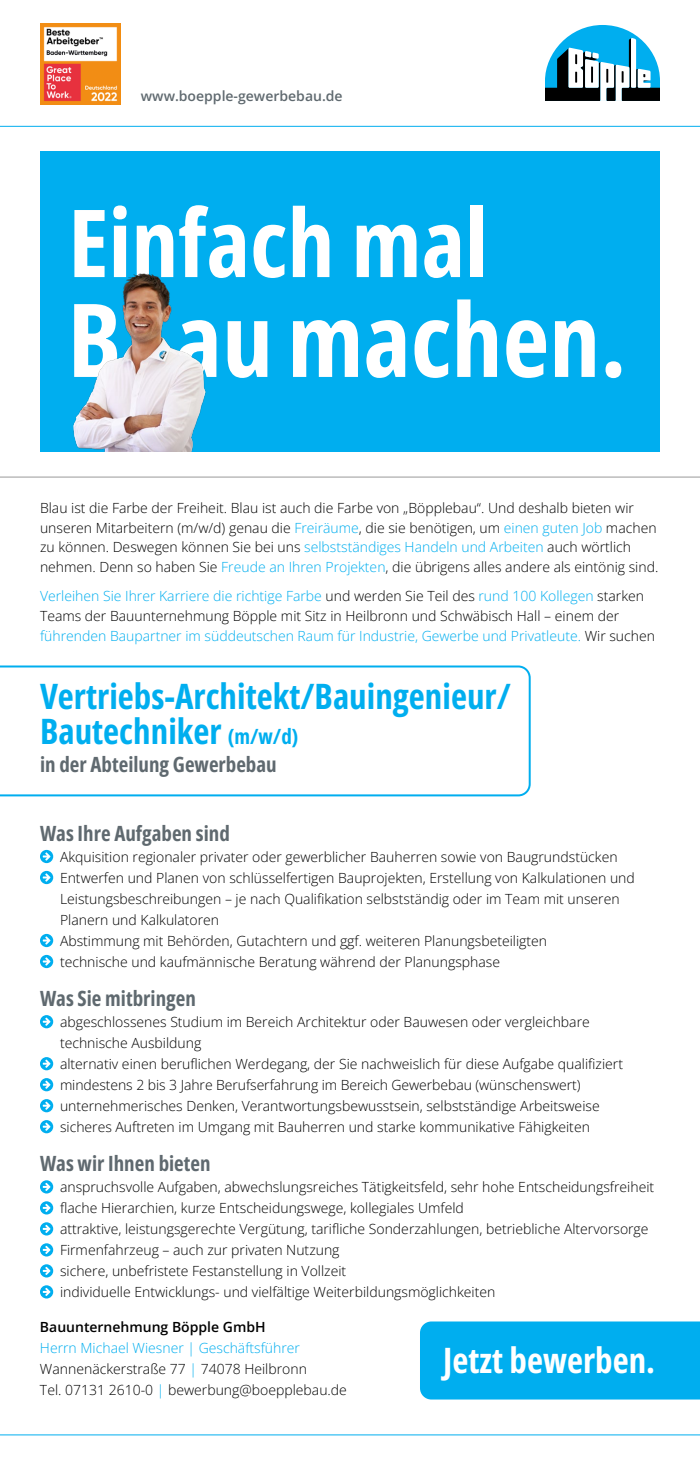
<style>
.page{position:relative;width:700px;height:1475px;background:#fff}
.page>*{position:absolute;margin:0;border:0;box-sizing:border-box;transform-origin:0 0}
.t1{font:102px "Open Sans";color:#fff}
.t2{font:93.9px "Open Sans";color:#fff}
.t3{font:35px/35px "Open Sans";color:#00aeef}
.t4{font:35px "Open Sans";color:#fff}
.t5{font:21px "Open Sans";color:#5f696f}
.t6{font:14px/21px "Open Sans";color:#000}
.t7{font:14px/19.6px "Open Sans";color:#00aeef}
.t8{font:600 14px "Open Sans";color:#000}
.t9{font:600 14px "Open Sans";color:#5f696f}
.s1{color:#00aeef}
.s2{color:#000}
.s3{font-size:21px}
</style>
<div class="page">
<svg style="left:0;top:666px;width:531px;height:130px"></svg>
<svg style="left:40px;top:850px;width:13px;height:13px"></svg>
<svg style="left:43px;top:852px;width:7px;height:9px"></svg>
<svg style="left:40px;top:871px;width:13px;height:13px"></svg>
<svg style="left:43px;top:873px;width:7px;height:9px"></svg>
<svg style="left:40px;top:934px;width:13px;height:13px"></svg>
<svg style="left:43px;top:936px;width:7px;height:9px"></svg>
<svg style="left:40px;top:955px;width:13px;height:13px"></svg>
<svg style="left:43px;top:957px;width:7px;height:9px"></svg>
<svg style="left:40px;top:1015px;width:13px;height:13px"></svg>
<svg style="left:43px;top:1018px;width:7px;height:8px"></svg>
<svg style="left:40px;top:1057px;width:13px;height:13px"></svg>
<svg style="left:43px;top:1060px;width:7px;height:8px"></svg>
<svg style="left:40px;top:1078px;width:13px;height:13px"></svg>
<svg style="left:43px;top:1081px;width:7px;height:8px"></svg>
<svg style="left:40px;top:1099px;width:13px;height:13px"></svg>
<svg style="left:43px;top:1102px;width:7px;height:8px"></svg>
<svg style="left:40px;top:1120px;width:13px;height:13px"></svg>
<svg style="left:43px;top:1123px;width:7px;height:8px"></svg>
<svg style="left:40px;top:1180px;width:13px;height:14px"></svg>
<svg style="left:43px;top:1183px;width:7px;height:8px"></svg>
<svg style="left:40px;top:1201px;width:13px;height:14px"></svg>
<svg style="left:43px;top:1204px;width:7px;height:8px"></svg>
<svg style="left:40px;top:1222px;width:13px;height:14px"></svg>
<svg style="left:43px;top:1225px;width:7px;height:8px"></svg>
<svg style="left:40px;top:1243px;width:13px;height:14px"></svg>
<svg style="left:43px;top:1246px;width:7px;height:8px"></svg>
<svg style="left:40px;top:1264px;width:13px;height:14px"></svg>
<svg style="left:43px;top:1267px;width:7px;height:8px"></svg>
<svg style="left:40px;top:1285px;width:13px;height:14px"></svg>
<svg style="left:43px;top:1288px;width:7px;height:8px"></svg>
<hr style="left:0;top:126px;width:700px;height:1px;background:#00aeef">
<hr style="left:0;top:1435px;width:700px;height:1px;background:#00aeef">
<hr style="left:0;top:477px;width:700px;height:1px;background:#999">
<svg style="left:545px;top:25px;width:115px;height:76px"></svg>
<div style="left:420px;top:1322px;width:280px;height:78px;background:#00aeef"></div>
<div style="left:40px;top:152px;width:620px;height:300px;background:#00aeef"></div>
<img style="left:73px;top:273px;width:133px;height:179px">
<img style="left:40px;top:24px;width:81px;height:81px">
<p class="t9" style="left:141px;top:86px;width:203px">www.boepple-gewerbebau.de</p>
<h2 class="t2" style="left:68px;top:179px;width:421px">Einfach mal</h2>
<h1 class="t1" style="left:68px;top:270px;width:560px">B<span class="s1">l</span> au machen.</h1>
<p class="t6" style="left:40px;top:498px;width:620px;line-height:19.6px">Blau ist die Farbe der Freiheit. Blau ist auch die Farbe von „Böpplebau“. Und deshalb bieten wir unseren Mitarbeitern (m/w/d) genau die <span class="s1">Freiräume</span>, die sie benötigen, um <span class="s1">einen guten Job</span> machen zu können. Deswegen können Sie bei uns <span class="s1">selbstständiges Handeln und Arbeiten</span> auch wörtlich nehmen. Denn so haben Sie <span class="s1">Freude an Ihren Projekten</span>, die übrigens alles andere als eintönig sind.</p>
<p class="t7" style="left:40px;top:586px;width:617px">Verleihen Sie Ihrer Karriere die richtige Farbe <span class="s2">und werden Sie Teil des</span> rund 100 Kollegen <span class="s2">starken<br>Teams der Bauunternehmung Böpple mit Sitz in Heilbronn und Schwäbisch Hall – einem der </span>führenden Baupartner im süddeutschen Raum für Industrie, Gewerbe und Privatleute. <span class="s2">Wir suchen</span></p>
<h3 class="t3" style="left:40px;top:678px;width:472px">Vertriebs-Architekt/Bauingenieur/<br>Bautechniker <span class="s3">(m/w/d)</span></h3>
<h3 class="t5" style="left:40px;top:750px;width:238px">in der Abteilung Gewerbebau</h3>
<h3 class="t5" style="left:40px;top:819px;width:191px">Was Ihre Aufgaben sind</h3>
<p class="t6" style="left:60px;top:846px;width:576px">Akquisition regionaler privater oder gewerblicher Bauherren sowie von Baugrundstücken Entwerfen und Planen von schlüsselfertigen Bauprojekten, Erstellung von Kalkulationen und Leistungsbeschreibungen – je nach Qualifikation selbstständig oder im Team mit unseren Planern und Kalkulatoren<br>Abstimmung mit Behörden, Gutachtern und ggf. weiteren Planungsbeteiligten<br>technische und kaufmännische Beratung während der Planungsphase</p>
<h3 class="t5" style="left:40px;top:984px;width:157px">Was Sie mitbringen</h3>
<p class="t6" style="left:60px;top:1011px;width:565px">abgeschlossenes Studium im Bereich Architektur oder Bauwesen oder vergleichbare technische Ausbildung<br>alternativ einen beruflichen Werdegang, der Sie nachweislich für diese Aufgabe qualifiziert mindestens 2 bis 3 Jahre Berufserfahrung im Bereich Gewerbebau (wünschenswert) unternehmerisches Denken, Verantwortungsbewusstsein, selbstständige Arbeitsweise sicheres Auftreten im Umgang mit Bauherren und starke kommunikative Fähigkeiten</p>
<h3 class="t5" style="left:40px;top:1149px;width:172px">Was wir Ihnen bieten</h3>
<p class="t6" style="left:60px;top:1176px;width:596px">anspruchsvolle Aufgaben, abwechslungsreiches Tätigkeitsfeld, sehr hohe Entscheidungsfreiheit flache Hierarchien, kurze Entscheidungswege, kollegiales Umfeld<br>attraktive, leistungsgerechte Vergütung, tarifliche Sonderzahlungen, betriebliche Altervorsorge Firmenfahrzeug – auch zur privaten Nutzung<br>sichere, unbefristete Festanstellung in Vollzeit<br>individuelle Entwicklungs- und vielfältige Weiterbildungsmöglichkeiten</p>
<p class="t8" style="left:40px;top:1318px;width:227px">Bauunternehmung Böpple GmbH</p>
<p class="t6" style="left:40px;top:1337px;width:308px"><span class="s1">Herrn Michael Wiesner | Geschäftsführer<br></span>Wannenäckerstraße 77 <span class="s1">|</span> 74078 Heilbronn<br>Tel. 07131 2610-0 <span class="s1">|</span> bewerbung@boepplebau.de</p>
<h3 class="t4" style="left:443px;top:1336px;width:213px">Jetzt bewerben.</h3>
</div>
